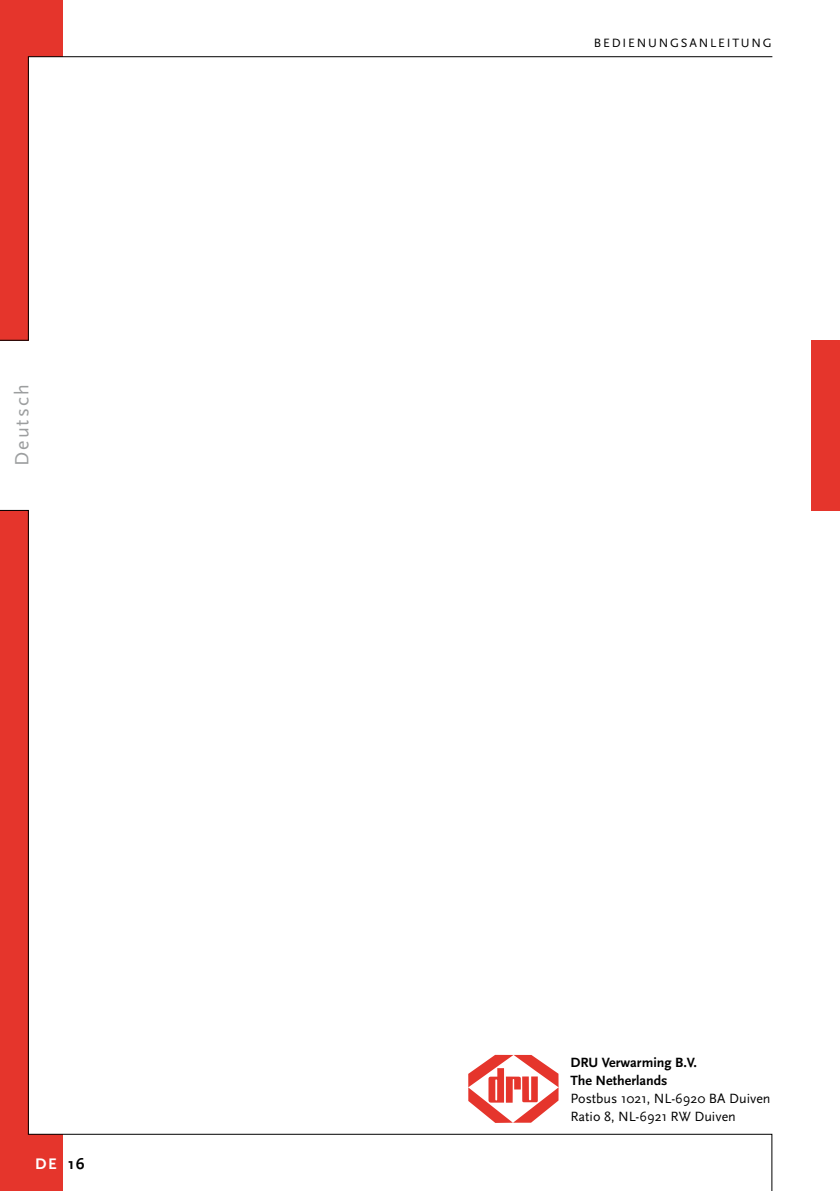
<style>
.page{position:relative;width:840px;height:1191px;background:#fff}
.page>*{position:absolute;margin:0;border:0;box-sizing:border-box;transform-origin:0 0}
.t1{font:20px "Scala Sans";letter-spacing:.105em;color:#9c9e9f}
.t2{font:700 16px "Scala Sans";color:#000}
.t3{font:700 16px "Scala Sans";color:#fff}
.t4{font:14px/18px "Scala Sans";color:#000}
.t5{font:700 14px/18px "Scala Sans";color:#000}
.t6{font:12.6px "Scala Sans";letter-spacing:.145em;color:#000}
</style>
<div class="page">
<svg style="left:0;top:57px;width:29px;height:283px;background:#dc332a"></svg>
<svg style="left:0;top:510px;width:29px;height:624px;background:#dc332a"></svg>
<svg style="left:468px;top:1054px;width:91px;height:69px"></svg>
<div style="left:811px;top:340px;width:28px;height:170px;background:#e5352c"></div>
<div style="left:0;top:1134px;width:62px;height:57px;background:#e5352c"></div>
<div style="left:0;top:0;width:62px;height:57px;background:#e5352c"></div>
<hr style="left:28px;top:56px;width:743px;height:1px;background:#000">
<svg style="left:28px;top:1133px;width:744px;height:58px"></svg>
<h1 class="t1" style="left:11px;top:466px;width:83px;rotate:-90deg">Deutsch</h1>
<p class="t3" style="left:35px;top:1154px;width:23px">DE</p>
<p class="t2" style="left:68px;top:1154px;width:18px">16</p>
<p class="t6" style="left:593px;top:36px;width:179px">BEDIENUNGSANLEITUNG</p>
<p class="t5" style="left:570px;top:1053px;width:128px">DRU Verwarming B.V.<br>The Netherlands</p>
<p class="t4" style="left:570px;top:1089px;width:201px">Postbus 1021, NL-6920 BA Duiven<br>Ratio 8, NL-6921 RW Duiven</p>
</div>
